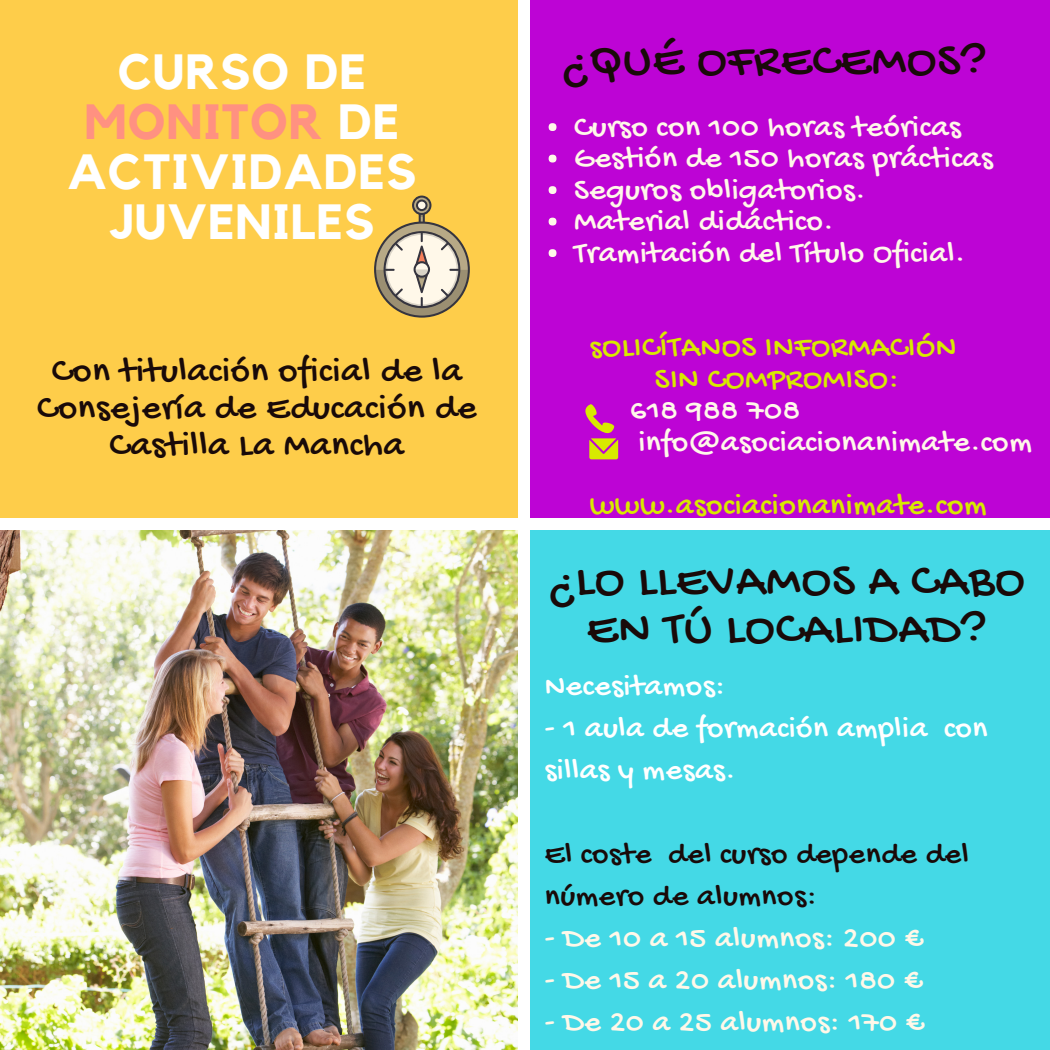
<style>
.page{position:relative;width:1050px;height:1050px;background:#fff}
.page>*{position:absolute;margin:0;border:0;box-sizing:border-box;transform-origin:0 0}
.t1{font:49.35px/48.6px "Gochi Hand";letter-spacing:.02em;color:#190a09;text-align:center}
.t2{font:700 49.35px/49.9px "Kollektif";letter-spacing:.02em;color:#fff;text-align:center}
.t3{font:36.93px/36.8px "Gochi Hand";letter-spacing:.02em;color:#190a09;text-align:center}
.t4{font:31.68px/31.5px "Gochi Hand";letter-spacing:.02em;color:#fff8e9}
.t5{font:31.68px/31.5px "Gochi Hand";letter-spacing:.02em;color:#d8e900;text-align:center}
.t6{font:31.68px/42px "Gochi Hand";letter-spacing:.02em;color:#fff}
.t7{font:31.68px/42px "Gochi Hand";letter-spacing:.02em;color:#190a09}
.s1{color:#ff9181}
</style>
<div class="page">
<div style="left:0;top:0;width:517px;height:517px;background:#fecd4a"></div>
<div style="left:530px;top:0;width:520px;height:517px;background:#bd04d5"></div>
<img style="left:0;top:530px;width:517px;height:520px">
<div style="left:530px;top:530px;width:520px;height:520px;background:#44d9e6"></div>
<div style="left:549px;top:123px;width:7px;height:8px;background:#fff8e9;border-radius:50%"></div>
<div style="left:549px;top:155px;width:7px;height:8px;background:#fff8e9;border-radius:50%"></div>
<div style="left:549px;top:186px;width:7px;height:8px;background:#fff8e9;border-radius:50%"></div>
<div style="left:549px;top:218px;width:7px;height:8px;background:#fff8e9;border-radius:50%"></div>
<div style="left:549px;top:249px;width:7px;height:8px;background:#fff8e9;border-radius:50%"></div>
<svg style="left:374px;top:196px;width:96px;height:122px"></svg>
<svg style="left:585px;top:404px;width:33px;height:55px"></svg>
<h1 class="t2" style="left:67px;top:49px;width:351px">CURSO DE<br><span class="s1">MONITOR</span> DE<br>ACTIVIDADES<br>JUVENILES</h1>
<p class="t3" style="left:37px;top:355px;width:441px">Con titulación oficial de la<br>Consejería de Educación de<br>Castilla La Mancha</p>
<h1 class="t1" style="left:562px;top:40px;width:426px">¿QUÉ OFRECEMOS?</h1>
<p class="t4" style="left:574px;top:113px;width:420px">Curso con 100 horas teóricas<br>Gestión de 150 horas prácticas<br>Seguros obligatorios.<br>Material didáctico.<br>Tramitación del Título Oficial.</p>
<p class="t5" style="left:590px;top:334px;width:368px">sOLICÍTANOS INFORMACIÓN<br>SIN COMPROMISO:</p>
<p class="t4" style="left:630px;top:397px;width:403px">618 988 708 info@asociacionanimate.com</p>
<p class="t5" style="left:590px;top:491px;width:399px">www.asociacionanimate.com</p>
<h1 class="t1" style="left:548px;top:559px;width:478px">¿LO LLEVAMOS A CABO<br>EN TÚ LOCALIDAD?</h1>
<p class="t6" style="left:545px;top:667px;width:182px">Necesitamos:</p>
<p class="t6" style="left:545px;top:709px;width:444px">- 1 aula de formación amplia con sillas y mesas.</p>
<p class="t7" style="left:545px;top:835px;width:426px">El coste del curso depende del número de alumnos:</p>
<p class="t4" style="left:545px;top:924px;width:380px">- De 10 a 15 alumnos: 200 €</p>
<p class="t4" style="left:545px;top:966px;width:380px">- De 15 a 20 alumnos: 180 €</p>
<p class="t4" style="left:545px;top:1008px;width:382px">- De 20 a 25 alumnos: 170 €</p>
</div>
